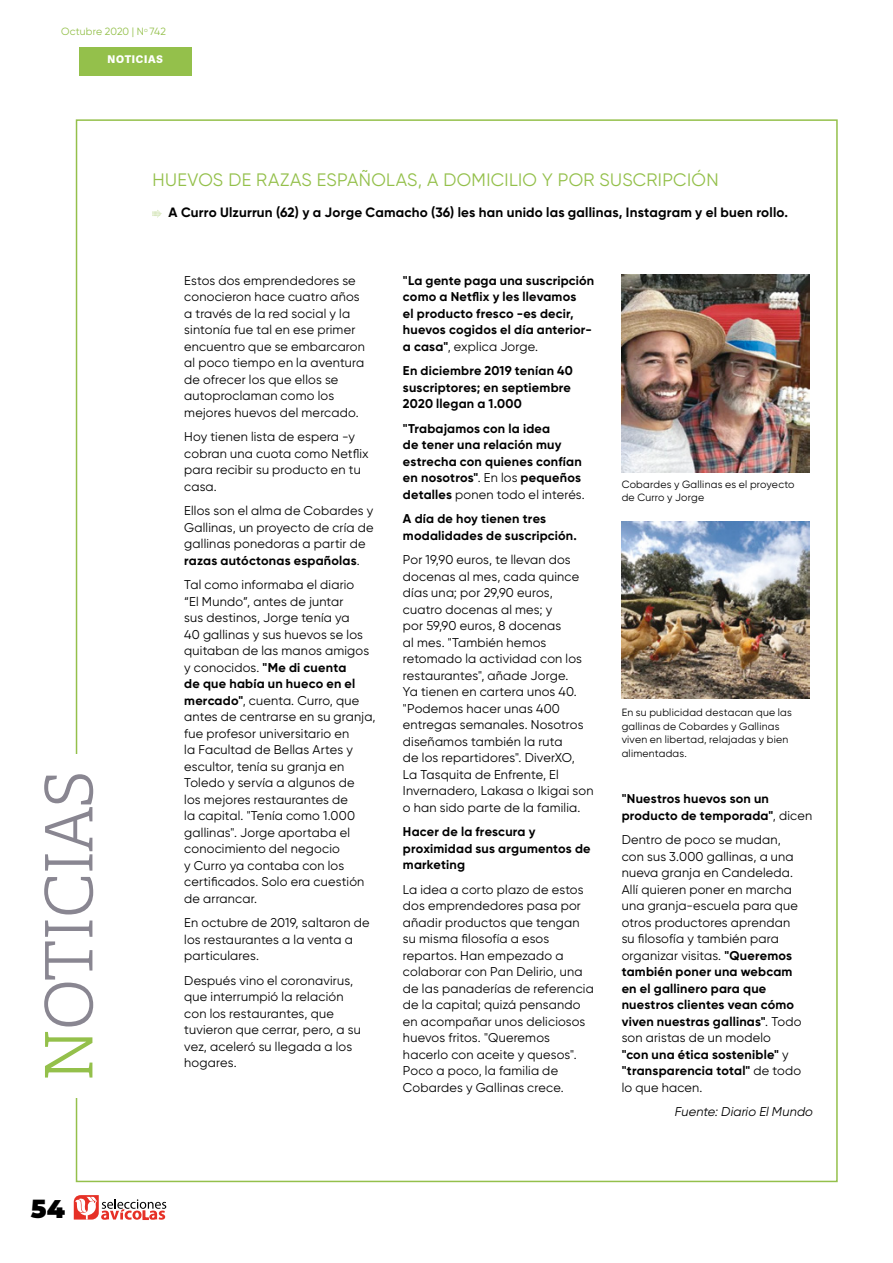
<style>
.page{position:relative;width:893px;height:1263px;background:#fff}
.page>*{position:absolute;margin:0;border:0;box-sizing:border-box;transform-origin:0 0}
.Headline{font:300 65.4px "Adelle";letter-spacing:-.03em;color:#898691}
.t1{font:900 25.5px "Montserrat";color:#000}
.Texto_básico{font:18px "Gilroy";letter-spacing:.02em;color:#94c04b}
.Texto_básico-2{font:700 13.5px "Gilroy";letter-spacing:.015em;color:#000}
.Texto_básico-3{font:12.75px/16.5px "Gilroy";letter-spacing:.015em;color:#000}
.Texto_básico-4{font:700 12.75px/16.5px "Gilroy";letter-spacing:.015em;color:#000}
.Texto_básico-5{font:italic 12.75px "Gilroy";letter-spacing:.01em;color:#000}
.Texto_básico-6{font:10.5px/13.5px "Gilroy";letter-spacing:.02em;color:#000}
.t2{font:10.5px "Gilroy";letter-spacing:.005em;color:#94c04b}
.t3{font:800 10.5px "Adelle Sans";letter-spacing:.07em;color:#fff}
.s1{color:#94c04b}
.s2{font-weight:700}
.s3{font-weight:400}
</style>
<div class="page">
<svg style="left:74px;top:1195px;width:92px;height:25px"></svg>
<div style="left:79px;top:47px;width:112px;height:28px;background:#94c04b"></div>
<svg style="left:152px;top:210px;width:10px;height:8px"></svg>
<img style="left:622px;top:275px;width:188px;height:197px">
<img style="left:622px;top:522px;width:188px;height:176px">
<p class="t2" style="left:61px;top:25px;width:106px">Octubre 2020 | N<sup>o</sup> 742</p>
<p class="t3" style="left:107px;top:53px;width:57px">NOTICIAS</p>
<p class="Texto_básico" style="left:152px;top:169px;width:568px">HUEVOS DE RAZAS ESPAÑOLAS, A DOMICILIO Y POR SUSCRIPCIÓN</p>
<p class="Headline" style="left:29px;top:1082px;width:313px;rotate:-90deg"><span class="s1">N</span>OTICIAS</p>
<h2 class="t1" style="left:31px;top:1189px;width:36px">54</h2>
<p class="Texto_básico-2" style="left:169px;top:204px;width:621px">A Curro Ulzurrun (62) y a Jorge Camacho (36) les han unido las gallinas, Instagram y el buen rollo.</p>
<p class="Texto_básico-3" style="left:184px;top:272px;width:182px">Estos dos emprendedores se conocieron hace cuatro años a través de la red social y la sintonía fue tal en ese primer encuentro que se embarcaron al poco tiempo en la aventura de ofrecer los que ellos se autoproclaman como los mejores huevos del mercado.</p>
<p class="Texto_básico-3" style="left:184px;top:429px;width:186px">Hoy tienen lista de espera -y cobran una cuota como Netflix para recibir su producto en tu casa.</p>
<p class="Texto_básico-3" style="left:184px;top:502px;width:191px">Ellos son el alma de Cobardes y<br>Gallinas, un proyecto de cría de gallinas ponedoras a partir de <span class="s2">razas autóctonas españolas</span>.</p>
<p class="Texto_básico-3" style="left:184px;top:576px;width:193px">Tal como informaba el diario<br>“El Mundo”, antes de juntar<br>sus destinos, Jorge tenía ya<br>40 gallinas y sus huevos se los quitaban de las manos amigos y conocidos. <span class="s2">"Me di cuenta<br>de que había un hueco en el mercado"</span>, cuenta. Curro, que antes de centrarse en su granja, fue profesor universitario en<br>la Facultad de Bellas Artes y escultor, tenía su granja en<br>Toledo y servía a algunos de<br>los mejores restaurantes de<br>la capital. "Tenía como 1.000 gallinas". Jorge aportaba el conocimiento del negocio<br>y Curro ya contaba con los certificados. Solo era cuestión de arrancar.</p>
<p class="Texto_básico-3" style="left:184px;top:914px;width:187px">En octubre de 2019, saltaron de los restaurantes a la venta a particulares.</p>
<p class="Texto_básico-3" style="left:184px;top:972px;width:178px">Después vino el coronavirus, que interrumpió la relación con los restaurantes, que tuvieron que cerrar, pero, a su vez, aceleró su llegada a los hogares.</p>
<p class="Texto_básico-4" style="left:403px;top:272px;width:193px">"La gente paga una suscripción como a Netflix y les llevamos<br>el producto fresco -es decir, huevos cogidos el día anterior&shy;a casa"<span class="s3">, explica Jorge.</span></p>
<p class="Texto_básico-4" style="left:403px;top:363px;width:171px">En diciembre 2019 tenían 40 suscriptores; en septiembre<br>2020 llegan a 1.000</p>
<p class="Texto_básico-4" style="left:403px;top:420px;width:183px">"Trabajamos con la idea<br>de tener una relación muy estrecha con quienes confían en nosotros"<span class="s3">. En los</span> pequeños detalles <span class="s3">ponen todo el interés.</span></p>
<p class="Texto_básico-4" style="left:403px;top:510px;width:176px">A día de hoy tienen tres modalidades de suscripción.</p>
<p class="Texto_básico-3" style="left:403px;top:551px;width:192px">Por 19,90 euros, te llevan dos docenas al mes, cada quince días una; por 29,90 euros, cuatro docenas al mes; y<br>por 59,90 euros, 8 docenas<br>al mes. "También hemos retomado la actividad con los restaurantes", añade Jorge.<br>Ya tienen en cartera unos 40. "Podemos hacer unas 400 entregas semanales. Nosotros diseñamos también la ruta<br>de los repartidores". DiverXO,<br>La Tasquita de Enfrente, El<br>Invernadero, Lakasa o Ikigai son o han sido parte de la familia.</p>
<p class="Texto_básico-4" style="left:403px;top:823px;width:189px">Hacer de la frescura y proximidad sus argumentos de marketing</p>
<p class="Texto_básico-3" style="left:403px;top:881px;width:192px">La idea a corto plazo de estos dos emprendedores pasa por añadir productos que tengan su misma filosofía a esos repartos. Han empezado a colaborar con Pan Delirio, una de las panaderías de referencia de la capital; quizá pensando en acompañar unos deliciosos huevos fritos. "Queremos hacerlo con aceite y quesos".<br>Poco a poco, la familia de<br>Cobardes y Gallinas crece.</p>
<p class="Texto_básico-6" style="left:622px;top:477px;width:174px">Cobardes y Gallinas es el proyecto de Curro y Jorge</p>
<p class="Texto_básico-6" style="left:622px;top:706px;width:172px">En su publicidad destacan que las gallinas de Cobardes y Gallinas viven en libertad, relajadas y bien alimentadas.</p>
<p class="Texto_básico-4" style="left:622px;top:790px;width:192px">"Nuestros huevos son un producto de temporada"<span class="s3">, dicen</span></p>
<p class="Texto_básico-3" style="left:622px;top:831px;width:181px">Dentro de poco se mudan, con sus 3.000 gallinas, a una nueva granja en Candeleda.<br>Allí quieren poner en marcha una granja-escuela para que otros productores aprendan su filosofía y también para organizar visitas. <span class="s2">"Queremos también poner una webcam en el gallinero para que nuestros clientes vean cómo viven nuestras gallinas"</span>. Todo son aristas de un modelo<br><span class="s2">"con una ética sostenible"</span> y <span class="s2">"transparencia total"</span> de todo lo que hacen.</p>
<p class="Texto_básico-5" style="left:675px;top:1104px;width:140px">Fuente: Diario El Mundo</p>
</div>
